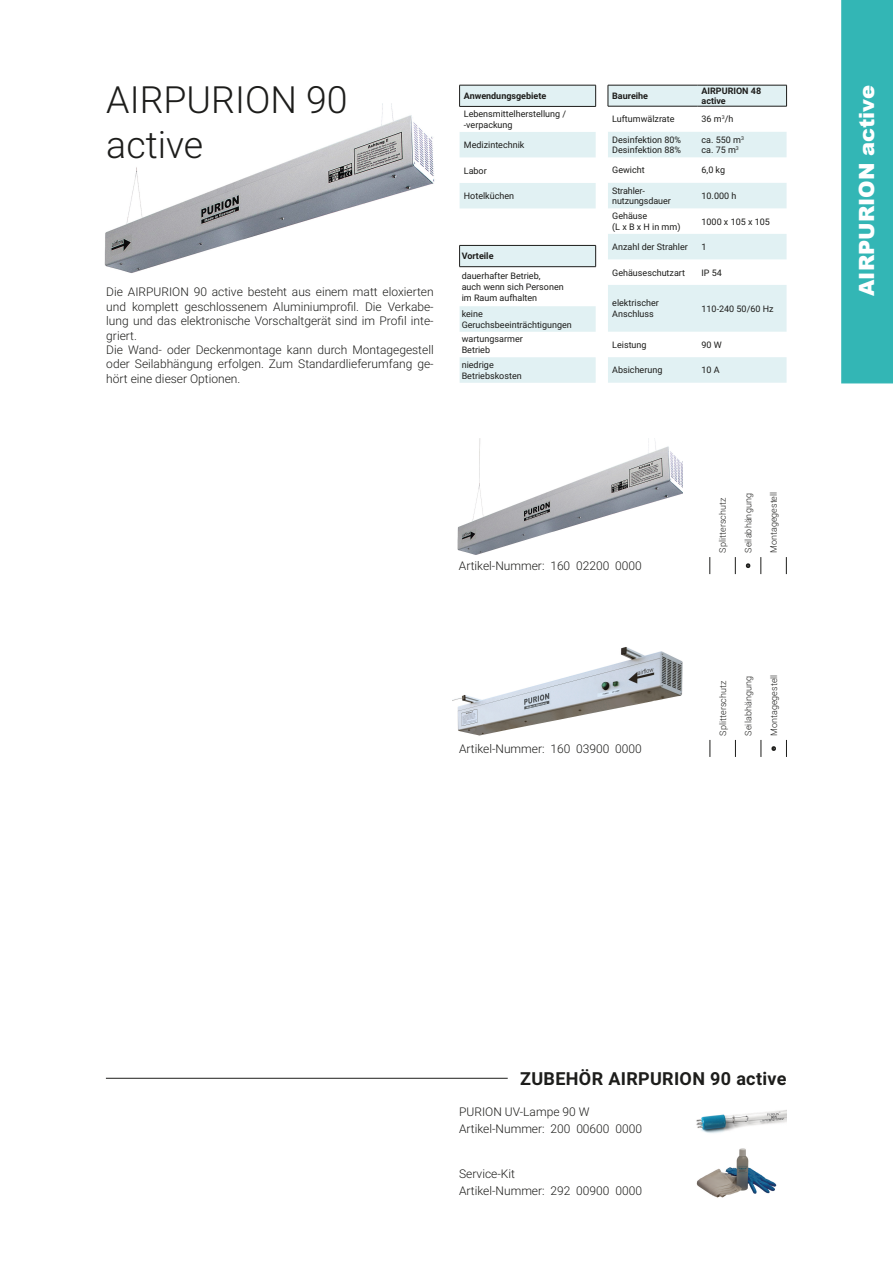
<style>
.page{position:relative;width:893px;height:1263px;background:#fff}
.page>*{position:absolute;margin:0;border:0;box-sizing:border-box;transform-origin:0 0}
.t1{font:300 37.5px "Roboto";color:#1d1d1b}
.t2{font:900 21px "Arial";color:#fff}
.t3{font:700 18px "Roboto";letter-spacing:.02em;color:#1d1d1b}
.t4{font:300 12px/14.4px "Roboto";color:#1d1d1b;text-align:justify}
.t5{font:9px "Roboto";color:#1d1d1b}
.t6{font:300 9px "Roboto";letter-spacing:.01em;color:#1d1d1b}
.t7{font:700 9px "Roboto";color:#1d1d1b}
.t8{font:100 9px "Roboto";color:#1d1d1b}
</style>
<div class="page">
<svg style="left:841px;top:0;width:52px;height:383px;background:#36b7b6"></svg>
<img style="left:104px;top:103px;width:331px;height:170px">
<div style="left:105px;top:85px;width:43px;height:82px;background:#fff"></div>
<hr style="left:106px;top:1078px;width:402px;height:1px;background:#1d1d1b">
<img style="left:696px;top:1148px;width:81px;height:50px">
<img style="left:696px;top:1110px;width:91px;height:23px">
<svg style="left:608px;top:86px;width:179px;height:297px;fill:#e1f1f3"></svg>
<hr style="left:608px;top:85px;width:89px;height:1px;background:#1d1d1b">
<svg style="left:608px;top:85px;width:1px;height:21px"></svg>
<hr style="left:697px;top:85px;width:90px;height:1px;background:#1d1d1b">
<svg style="left:786px;top:85px;width:1px;height:21px"></svg>
<hr style="left:608px;top:106px;width:89px;height:1px;background:#1d1d1b">
<hr style="left:697px;top:106px;width:90px;height:1px;background:#1d1d1b">
<svg style="left:459px;top:245px;width:137px;height:138px"></svg>
<hr style="left:459px;top:266px;width:137px;height:1px;background:#1d1d1b">
<svg style="left:710px;top:557px;width:1px;height:17px"></svg>
<svg style="left:735px;top:557px;width:1px;height:17px"></svg>
<svg style="left:761px;top:557px;width:1px;height:17px"></svg>
<svg style="left:786px;top:557px;width:1px;height:17px"></svg>
<svg style="left:745px;top:563px;width:6px;height:5px"></svg>
<svg style="left:710px;top:740px;width:1px;height:17px"></svg>
<svg style="left:735px;top:740px;width:1px;height:17px"></svg>
<svg style="left:761px;top:740px;width:1px;height:17px"></svg>
<svg style="left:786px;top:740px;width:1px;height:17px"></svg>
<svg style="left:771px;top:746px;width:5px;height:5px"></svg>
<img style="left:453px;top:647px;width:230px;height:89px">
<img style="left:457px;top:438px;width:226px;height:117px">
<svg style="left:459px;top:85px;width:137px;height:123px"></svg>
<p class="t1" style="left:106px;top:74px;width:243px">AIRPURION 90</p>
<p class="t1" style="left:106px;top:119px;width:99px">active</p>
<p class="t4" style="left:106px;top:284px;width:329px">Die AIRPURION 90 active besteht aus einem matt eloxierten und komplett geschlossenem Aluminiumprofil. Die Verkabe&shy;lung und das elektronische Vorschaltgerät sind im Profil inte&shy;griert.</p>
<p class="t4" style="left:106px;top:342px;width:329px">Die Wand- oder Deckenmontage kann durch Montagegestell oder Seilabhängung erfolgen. Zum Standardlieferumfang ge&shy;hört eine dieser Optionen.</p>
<p class="t7" style="left:464px;top:90px;width:84px">Anwendungsgebiete</p>
<p class="t5" style="left:464px;top:108px;width:104px">Lebensmittelherstellung /</p>
<p class="t5" style="left:464px;top:118px;width:50px">-verpackung</p>
<p class="t5" style="left:464px;top:139px;width:62px">Medizintechnik</p>
<p class="t5" style="left:464px;top:164px;width:24px">Labor</p>
<p class="t5" style="left:464px;top:190px;width:52px">Hotelküchen</p>
<p class="t7" style="left:462px;top:250px;width:33px">Vorteile</p>
<p class="t5" style="left:462px;top:270px;width:80px">dauerhafter Betrieb,</p>
<p class="t5" style="left:462px;top:280px;width:104px">auch wenn sich Personen</p>
<p class="t5" style="left:462px;top:291px;width:77px">im Raum aufhalten</p>
<p class="t5" style="left:462px;top:307px;width:23px">keine</p>
<p class="t5" style="left:462px;top:318px;width:112px">Geruchsbeeinträchtigungen</p>
<p class="t5" style="left:462px;top:333px;width:63px">wartungsarmer</p>
<p class="t5" style="left:462px;top:344px;width:30px">Betrieb</p>
<p class="t5" style="left:462px;top:358px;width:34px">niedrige</p>
<p class="t5" style="left:462px;top:369px;width:62px">Betriebskosten</p>
<p class="t7" style="left:612px;top:90px;width:37px">Baureihe</p>
<p class="t7" style="left:701px;top:84px;width:61px">AIRPURION 48</p>
<p class="t7" style="left:701px;top:95px;width:26px">active</p>
<p class="t5" style="left:612px;top:113px;width:64px">Luftumwälzrate</p>
<p class="t5" style="left:701px;top:113px;width:33px">36 m<sup>3</sup>/h</p>
<p class="t5" style="left:612px;top:133px;width:70px">Desinfektion 80%</p>
<p class="t5" style="left:612px;top:144px;width:70px">Desinfektion 88%</p>
<p class="t5" style="left:701px;top:133px;width:44px">ca. 550 m<sup>3</sup></p>
<p class="t5" style="left:701px;top:144px;width:39px">ca. 75 m<sup>3</sup></p>
<p class="t5" style="left:612px;top:164px;width:34px">Gewicht</p>
<p class="t5" style="left:701px;top:164px;width:25px">6,0 kg</p>
<p class="t5" style="left:612px;top:184px;width:34px">Strahler-</p>
<p class="t5" style="left:612px;top:195px;width:60px">nutzungsdauer</p>
<p class="t5" style="left:701px;top:189px;width:36px">10.000 h</p>
<p class="t5" style="left:612px;top:210px;width:37px">Gehäuse</p>
<p class="t5" style="left:612px;top:220px;width:70px">(L x B x H in mm)</p>
<p class="t5" style="left:701px;top:215px;width:70px">1000 x 105 x 105</p>
<p class="t5" style="left:612px;top:240px;width:77px">Anzahl der Strahler</p>
<p class="t5" style="left:701px;top:240px;width:7px">1</p>
<p class="t5" style="left:612px;top:266px;width:74px">Gehäuseschutzart</p>
<p class="t5" style="left:701px;top:266px;width:22px">IP 54</p>
<p class="t5" style="left:612px;top:297px;width:48px">elektrischer</p>
<p class="t5" style="left:612px;top:308px;width:43px">Anschluss</p>
<p class="t5" style="left:701px;top:302px;width:74px">110-240 50/60 Hz</p>
<p class="t5" style="left:612px;top:338px;width:36px">Leistung</p>
<p class="t5" style="left:701px;top:338px;width:22px">90 W</p>
<p class="t5" style="left:612px;top:364px;width:52px">Absicherung</p>
<p class="t5" style="left:701px;top:364px;width:20px">10 A</p>
<p class="t6" style="left:716px;top:553px;width:57px;rotate:-90deg">Splitterschutz</p>
<p class="t6" style="left:742px;top:553px;width:61px;rotate:-90deg">Seilabhängung</p>
<p class="t6" style="left:767px;top:553px;width:62px;rotate:-90deg">Montagegestell</p>
<p class="t4" style="left:459px;top:558px;width:184px">Artikel-Nummer: 160 02200 0000</p>
<p class="t8" style="left:747px;top:559px;width:4px">•</p>
<p class="t6" style="left:716px;top:736px;width:57px;rotate:-90deg">Splitterschutz</p>
<p class="t6" style="left:742px;top:736px;width:61px;rotate:-90deg">Seilabhängung</p>
<p class="t6" style="left:768px;top:736px;width:62px;rotate:-90deg">Montagegestell</p>
<p class="t4" style="left:459px;top:741px;width:184px">Artikel-Nummer: 160 03900 0000</p>
<p class="t8" style="left:772px;top:742px;width:4px">•</p>
<p class="t2" style="left:851px;top:296px;width:212px;rotate:-90deg">AIRPURION active</p>
<p class="t3" style="left:520px;top:1066px;width:268px">ZUBEHÖR AIRPURION 90 active</p>
<p class="t4" style="left:459px;top:1104px;width:132px">PURION UV-Lampe 90 W</p>
<p class="t4" style="left:459px;top:1121px;width:184px">Artikel-Nummer: 200 00600 0000</p>
<p class="t4" style="left:459px;top:1166px;width:57px">Service-Kit</p>
<p class="t4" style="left:459px;top:1183px;width:184px">Artikel-Nummer: 292 00900 0000</p>
</div>
